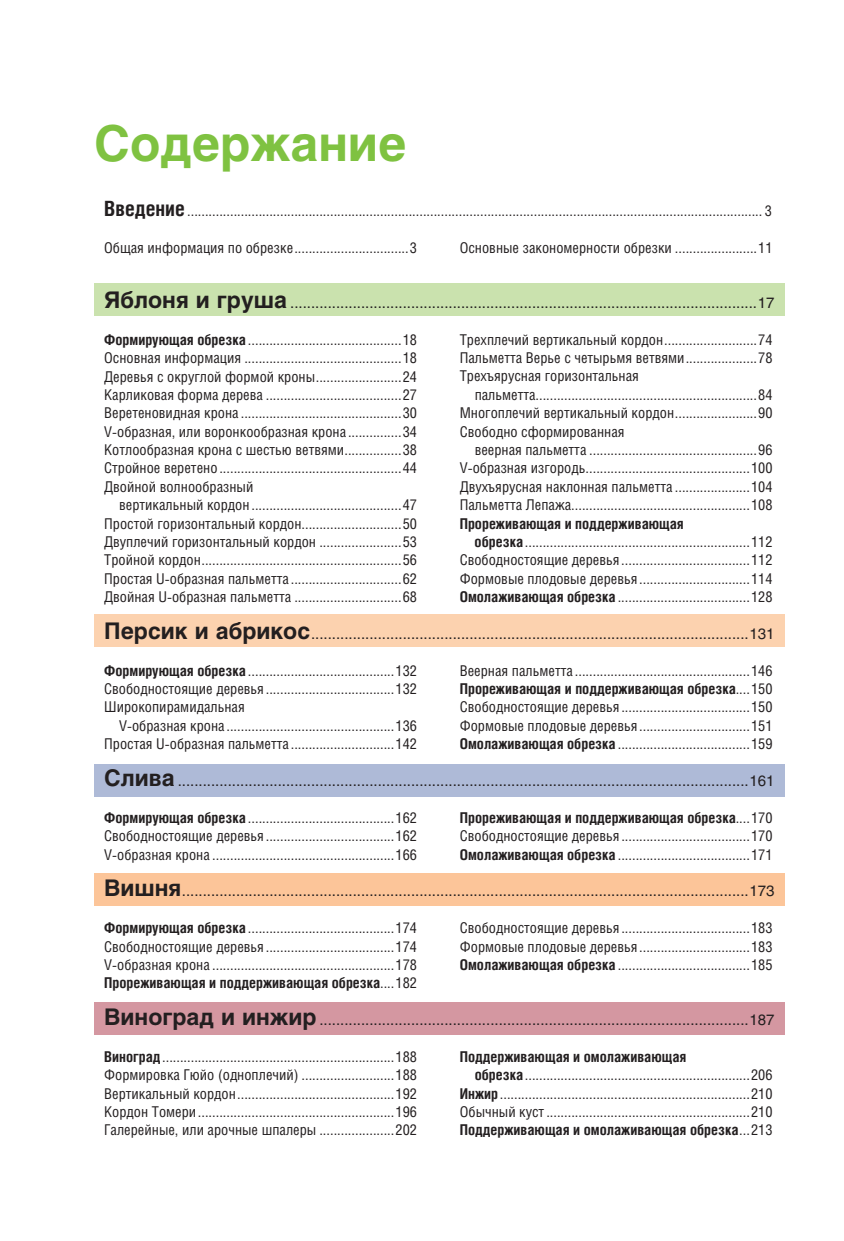
<style>
.page{position:relative;width:844px;height:1241px;background:#fff}
.page>*{position:absolute;margin:0;border:0;box-sizing:border-box;transform-origin:0 0}
.t1{font:700 49px "Helios";color:#7fc241}
.t2{font:14.88px/18.4px "Helios Cond";color:#231f20;text-align:justify}
.t3{font:14.88px "Helios";color:#231f20}
.t4{font:700 14.88px "Helios Cond";color:#231f20}
.s1{font-weight:700;font-size:21px}
.s2{font-weight:700;font-size:22.75px}
.s3{font-weight:700}
.s4{font-weight:400}
</style>
<div class="page">
<div style="left:94px;top:284px;width:690px;height:32px;background:#cae2ae"></div>
<div style="left:94px;top:614px;width:690px;height:32px;background:#fcd2af"></div>
<div style="left:94px;top:764px;width:690px;height:32px;background:#aebad7"></div>
<div style="left:94px;top:873px;width:690px;height:32px;background:#fcc599"></div>
<div style="left:94px;top:1002px;width:690px;height:32px;background:#d497a1"></div>
<h1 class="t1" style="left:94px;top:115px;width:313px">Содержание</h1>
<p class="t2" style="left:104px;top:201px;width:669px"><span class="s1">Введение</span> ................................................................................................................................................................. 3</p>
<p class="t2" style="left:104px;top:238px;width:314px">Общая информация по обрезке ................................3</p>
<p class="t2" style="left:459px;top:238px;width:314px">Основные закономерности обрезки .......................11</p>
<p class="t3" style="left:104px;top:294px;width:671px"><span class="s2">Яблоня и груша</span> ................................................................................................................17</p>
<p class="t2" style="left:104px;top:330px;width:314px"><span class="s3">Формирующая обрезка</span> ...........................................18<br>Основная информация ............................................18<br>Деревья с округлой формой кроны ........................24<br>Карликовая форма дерева ......................................27<br>Веретеновидная крона .............................................30<br>V-образная, или воронкообразная крона ...............34<br>Котлообразная крона с шестью ветвями ................38<br>Стройное веретено ...................................................44<br>Двойной волнообразный</p>
<p class="t2" style="left:104px;top:495px;width:314px;text-indent:15px">вертикальный кордон ..........................................47<br>Простой горизонтальный кордон ............................50<br>Двуплечий горизонтальный кордон .......................53<br>Тройной кордон ........................................................56<br>Простая U-образная пальметта ...............................62<br>Двойная U-образная пальметта ..............................68</p>
<p class="t2" style="left:459px;top:330px;width:314px">Трехплечий вертикальный кордон ..........................74<br>Пальметта Верье с четырьмя ветвями ....................78<br>Трехъярусная горизонтальная</p>
<p class="t2" style="left:459px;top:385px;width:314px;text-indent:15px">пальметта..............................................................84<br>Многоплечий вертикальный кордон .......................90<br>Свободно сформированная</p>
<p class="t2" style="left:459px;top:440px;width:314px;text-indent:15px">веерная пальметта ...............................................96<br>V-образная изгородь ..............................................100<br>Двухъярусная наклонная пальметта .....................104<br>Пальметта Лепажа ..................................................108</p>
<p class="t4" style="left:459px;top:514px;width:225px">Прореживающая и поддерживающая</p>
<p class="t2" style="left:474px;top:532px;width:299px"><span class="s3">обрезка</span> ...............................................................112</p>
<p class="t2" style="left:459px;top:550px;width:314px">Свободностоящие деревья ....................................112</p>
<p class="t2" style="left:459px;top:569px;width:314px">Формовые плодовые деревья ...............................114</p>
<p class="t2" style="left:459px;top:587px;width:314px"><span class="s3">Омолаживающая обрезка</span> .....................................128</p>
<p class="t3" style="left:104px;top:624px;width:671px"><span class="s2">Персик и абрикос</span> .........................................................................................................131</p>
<p class="t2" style="left:104px;top:661px;width:314px"><span class="s3">Формирующая обрезка</span> .........................................132<br>Свободностоящие деревья ....................................132<br>Широкопирамидальная</p>
<p class="t2" style="left:104px;top:716px;width:314px;text-align:right">V-образная крона ...............................................136<br>Простая U-образная пальметта .............................142</p>
<p class="t2" style="left:459px;top:660px;width:314px">Веерная пальметта .................................................146<br><span class="s3">Прореживающая и поддерживающая обрезка</span>....150<br>Свободностоящие деревья ....................................150<br>Формовые плодовые деревья ...............................151<br><span class="s3">Омолаживающая обрезка</span> .....................................159</p>
<p class="t3" style="left:104px;top:771px;width:671px"><span class="s2">Слива</span> .........................................................................................................................................161</p>
<p class="t2" style="left:104px;top:808px;width:314px"><span class="s3">Формирующая обрезка</span> .........................................162<br>Свободностоящие деревья ....................................162<br>V-образная крона ...................................................166</p>
<p class="t2" style="left:459px;top:807px;width:314px"><span class="s3">Прореживающая и поддерживающая обрезка</span>....170<br>Свободностоящие деревья ....................................170<br><span class="s3">Омолаживающая обрезка</span> .....................................171</p>
<p class="t3" style="left:104px;top:882px;width:671px"><span class="s2">Вишня</span> ........................................................................................................................................173</p>
<p class="t2" style="left:104px;top:918px;width:314px"><span class="s3">Формирующая обрезка</span> .........................................174<br>Свободностоящие деревья ....................................174<br>V-образная крона ...................................................178<br><span class="s3">Прореживающая и поддерживающая обрезка</span>....182</p>
<p class="t2" style="left:459px;top:918px;width:314px">Свободностоящие деревья ....................................183<br>Формовые плодовые деревья ...............................183<br><span class="s3">Омолаживающая обрезка</span> .....................................185</p>
<p class="t3" style="left:104px;top:1010px;width:671px"><span class="s2">Виноград и инжир</span> .......................................................................................................187</p>
<p class="t2" style="left:104px;top:1046px;width:314px"><span class="s3">Виноград</span> .................................................................188<br>Формировка Гюйо (одноплечий) ..........................188<br>Вертикальный кордон ............................................192<br>Кордон Томери .......................................................196<br>Галерейные, или арочные шпалеры .....................202</p>
<p class="t4" style="left:459px;top:1047px;width:228px">Поддерживающая и омолаживающая</p>
<p class="t2" style="left:474px;top:1065px;width:299px"><span class="s3">обрезка</span> ...............................................................206</p>
<p class="t2" style="left:459px;top:1083px;width:314px"><span class="s3">Инжир</span> ......................................................................210</p>
<p class="t2" style="left:459px;top:1101px;width:314px">Обычный куст .........................................................210</p>
<p class="t4" style="left:459px;top:1120px;width:314px">Поддерживающая и омолаживающая обрезка <span class="s4">...213</span></p>
</div>
